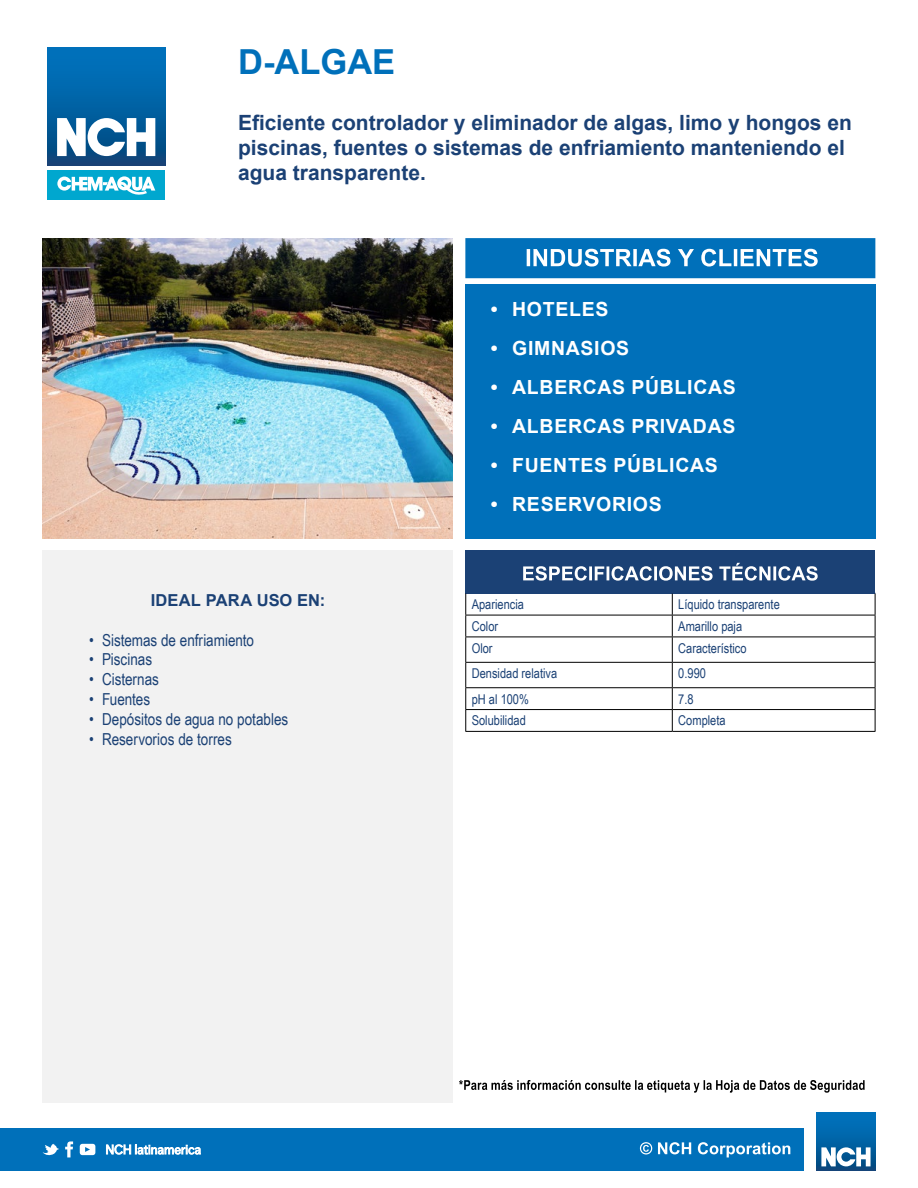
<style>
.page{position:relative;width:918px;height:1188px;background:#fff}
.page>*{position:absolute;margin:0;border:0;box-sizing:border-box;transform-origin:0 0}
.t1{font:700 34.5px "Arial";color:#0070ba}
.t2{font:700 21px/25.2px "Arial";color:#1b4175}
.t3{font:700 19.5px "Arial";letter-spacing:.035em;color:#fff}
.t4{font:16.5px "Arial Narrow";color:#1b4175}
.t5{font:700 16.5px "Arial";letter-spacing:.005em;color:#1b4175}
.t6{font:13.5px "Arial Narrow";color:#1b4175}
</style>
<div class="page">
<div style="left:0;top:1128px;width:803px;height:43px;background:#0070ba"></div>
<div style="left:43px;top:550px;width:410px;height:553px;background:#f2f2f2"></div>
<div style="left:465px;top:284px;width:410px;height:255px;background:#0070ba"></div>
<svg style="left:465px;top:238px;width:410px;height:40px;background:#2383c3"></svg>
<svg style="left:106px;top:1144px;width:95px;height:11px"></svg>
<svg style="left:43px;top:1144px;width:16px;height:12px"></svg>
<svg style="left:65px;top:1141px;width:8px;height:16px"></svg>
<svg style="left:80px;top:1144px;width:15px;height:11px"></svg>
<svg style="left:816px;top:1112px;width:60px;height:59px"></svg>
<div style="left:817px;top:1112px;width:58px;height:59px;background:linear-gradient(to bottom,#0075c2,#084d82)"></div>
<svg style="left:821px;top:1147px;width:50px;height:19px"></svg>
<svg style="left:459px;top:1080px;width:406px;height:13px"></svg>
<img style="left:43px;top:238px;width:410px;height:301px">
<div style="left:466px;top:550px;width:409px;height:43px;background:#1b4175"></div>
<hr style="left:465px;top:593px;width:207px;height:1px;background:#1b4175">
<hr style="left:672px;top:593px;width:203px;height:1px;background:#1b4175">
<hr style="left:465px;top:615px;width:207px;height:1px;background:#000">
<hr style="left:672px;top:615px;width:203px;height:1px;background:#000">
<hr style="left:465px;top:637px;width:207px;height:1px;background:#000">
<hr style="left:672px;top:637px;width:203px;height:1px;background:#000">
<hr style="left:465px;top:662px;width:207px;height:1px;background:#000">
<hr style="left:672px;top:662px;width:203px;height:1px;background:#000">
<hr style="left:465px;top:687px;width:207px;height:1px;background:#000">
<hr style="left:672px;top:687px;width:203px;height:1px;background:#000">
<hr style="left:465px;top:709px;width:207px;height:1px;background:#000">
<svg style="left:465px;top:594px;width:1px;height:137px"></svg>
<hr style="left:672px;top:709px;width:203px;height:1px;background:#000">
<svg style="left:672px;top:594px;width:1px;height:137px"></svg>
<svg style="left:875px;top:594px;width:1px;height:137px"></svg>
<hr style="left:465px;top:731px;width:207px;height:1px;background:#000">
<hr style="left:672px;top:731px;width:203px;height:1px;background:#000">
<svg style="left:523px;top:563px;width:295px;height:18px"></svg>
<div style="left:47px;top:170px;width:118px;height:30px;background:#00a7cf"></div>
<div style="left:47px;top:47px;width:118px;height:118px;background:linear-gradient(to bottom,#0076c3,#0e4d80)"></div>
<svg style="left:57px;top:118px;width:98px;height:38px"></svg>
<svg style="left:57px;top:176px;width:98px;height:19px"></svg>
<svg style="left:640px;top:1142px;width:12px;height:13px"></svg>
<svg style="left:658px;top:1142px;width:33px;height:12px"></svg>
<svg style="left:698px;top:1142px;width:92px;height:15px"></svg>
<h1 class="t1" style="left:238px;top:38px;width:159px">D-ALGAE</h1>
<p class="t2" style="left:238px;top:110px;width:615px">Eficiente controlador y eliminador de algas, limo y hongos en piscinas, fuentes o sistemas de enfriamiento manteniendo el agua transparente.</p>
<p class="t5" style="left:151px;top:589px;width:176px">IDEAL PARA USO EN:</p>
<p class="t4" style="left:89px;top:628px;width:166px">• Sistemas de enfriamiento</p>
<p class="t4" style="left:89px;top:647px;width:64px">• Piscinas</p>
<p class="t4" style="left:89px;top:667px;width:71px">• Cisternas</p>
<p class="t4" style="left:89px;top:687px;width:62px">• Fuentes</p>
<p class="t4" style="left:89px;top:707px;width:201px">• Depósitos de agua no potables</p>
<p class="t4" style="left:89px;top:727px;width:144px">• Reservorios de torres</p>
<p class="t3" style="left:491px;top:296px;width:119px">• HOTELES</p>
<p class="t3" style="left:491px;top:335px;width:140px">• GIMNASIOS</p>
<p class="t3" style="left:491px;top:374px;width:246px">• ALBERCAS PÚBLICAS</p>
<p class="t3" style="left:491px;top:413px;width:246px">• ALBERCAS PRIVADAS</p>
<p class="t3" style="left:491px;top:452px;width:228px">• FUENTES PÚBLICAS</p>
<p class="t3" style="left:491px;top:491px;width:172px">• RESERVORIOS</p>
<p class="t6" style="left:472px;top:594px;width:54px">Apariencia</p>
<p class="t6" style="left:678px;top:594px;width:103px">Líquido transparente</p>
<p class="t6" style="left:472px;top:616px;width:28px">Color</p>
<p class="t6" style="left:678px;top:616px;width:65px">Amarillo paja</p>
<p class="t6" style="left:472px;top:638px;width:22px">Olor</p>
<p class="t6" style="left:678px;top:638px;width:70px">Característico</p>
<p class="t6" style="left:472px;top:663px;width:87px">Densidad relativa</p>
<p class="t6" style="left:678px;top:663px;width:29px">0.990</p>
<p class="t6" style="left:472px;top:689px;width:59px">pH al 100%</p>
<p class="t6" style="left:678px;top:689px;width:17px">7.8</p>
<p class="t6" style="left:472px;top:711px;width:56px">Solubilidad</p>
<p class="t6" style="left:678px;top:711px;width:49px">Completa</p>
</div>
